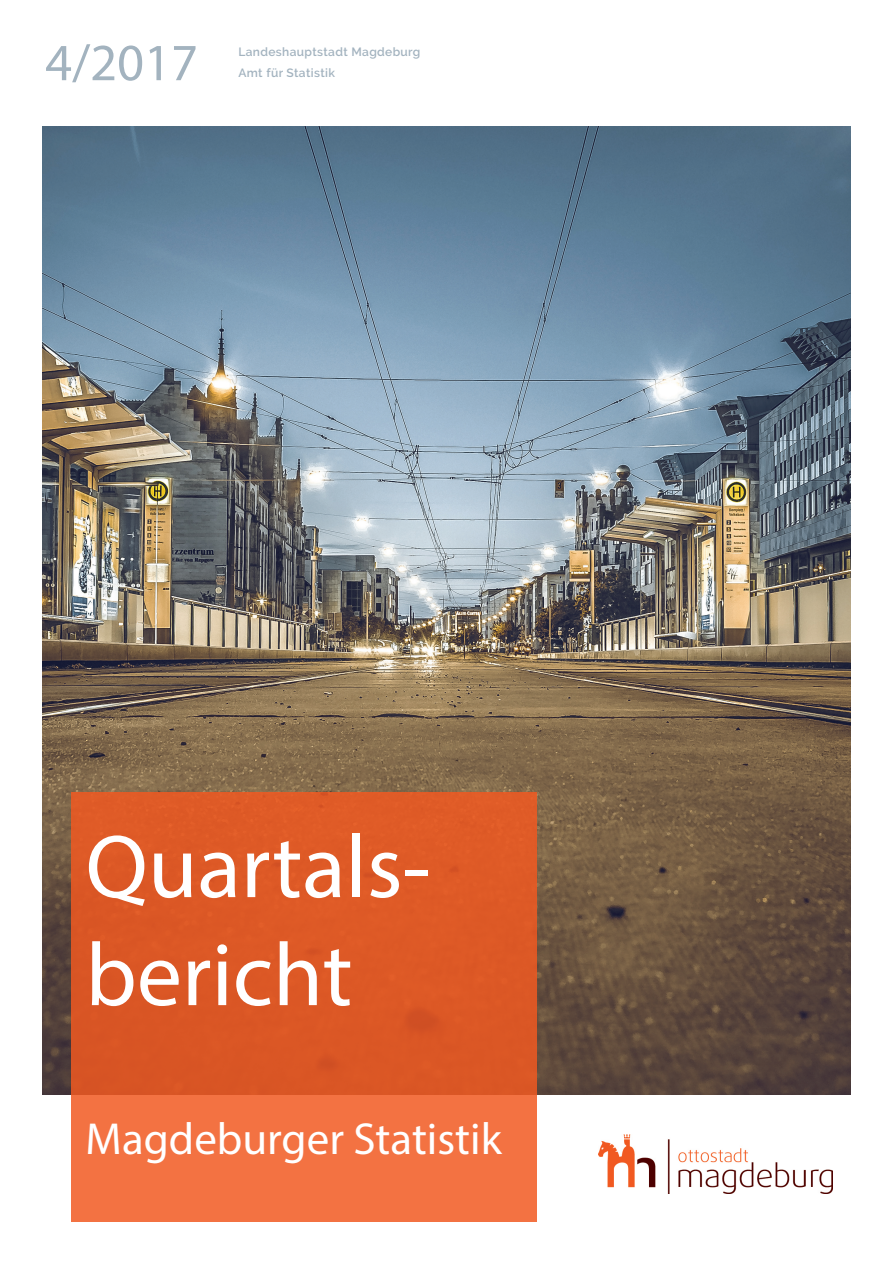
<style>
.page{position:relative;width:893px;height:1263px;background:#fff}
.page>*{position:absolute;margin:0;border:0;box-sizing:border-box;transform-origin:0 0}
.t1{font:90px/108px "Myriad Pro";color:#fff}
.t2{font:52.5px "Myriad Pro";color:#a3b3bf}
.t3{font:45px "Myriad Pro";color:#fff}
.t4{font:600 12px "Raleway";letter-spacing:.03em;color:#a3b3bf}
</style>
<div class="page">
<img style="left:42px;top:127px;width:809px;height:967px">
<svg style="left:71px;top:792px;width:465px;height:430px;background:#e25f2d"></svg>
<img style="left:598px;top:1135px;width:234px;height:58px">
<h2 class="t2" style="left:45px;top:30px;width:154px">4/2017</h2>
<p class="t4" style="left:238px;top:45px;width:183px">Landeshauptstadt Magdeburg</p>
<p class="t4" style="left:238px;top:66px;width:98px">Amt für Statistik</p>
<h1 class="t1" style="left:86px;top:811px;width:346px">Quartals&shy;bericht</h1>
<h3 class="t3" style="left:86px;top:1111px;width:418px">Magdeburger Statistik</h3>
</div>
